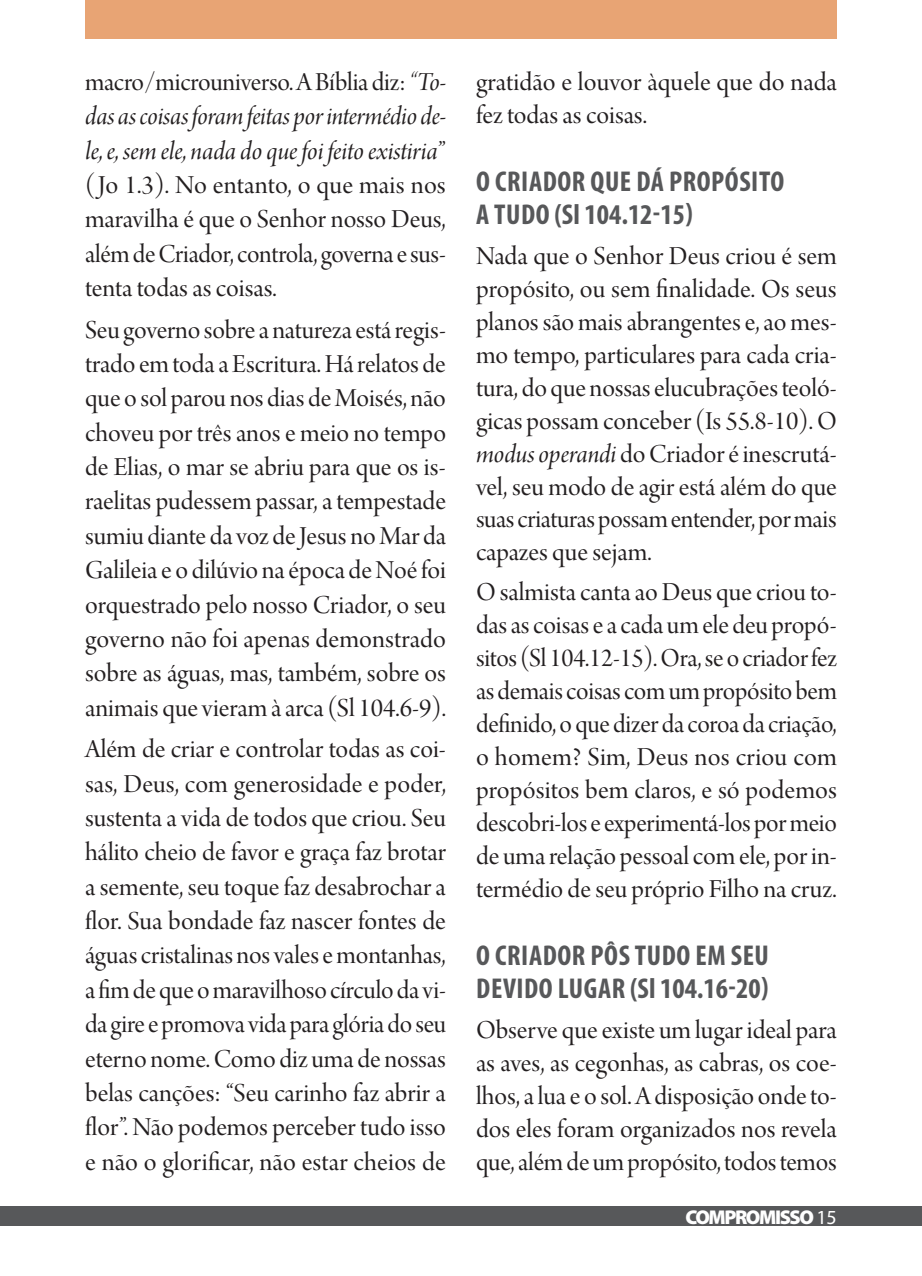
<style>
.page{position:relative;width:922px;height:1276px;background:#fff}
.page>*{position:absolute;margin:0;border:0;box-sizing:border-box;transform-origin:0 0}
.sub{font:700 condensed 28.75px/33px "Myriad Pro";letter-spacing:.02em;color:#57585a}
.texto{font:27.5px/34.2px "Arno Pro Display";letter-spacing:-.005em;color:#231f20;text-align:justify}
.t1{font:900 20px "Myriad Pro";letter-spacing:-.07em;color:#fff}
.s1{font-family:"Arno Pro Italic Display"}
.s2{font-weight:400}
</style>
<div class="page">
<div style="left:85px;top:0;width:751px;height:39px;background:#e8a474"></div>
<div style="left:0;top:1206px;width:921px;height:20px;background:#57585a"></div>
<p class="texto" style="left:85px;top:66px;width:362px">macro/microuniverso. A Bíblia diz: <span class="s1">“To&shy;das as coisas foram feitas por intermédio de&shy;le, e, sem ele, nada do que foi feito existiria</span>” (Jo 1.3). No entanto, o que mais nos maravilha é que o Senhor nosso Deus, além de Criador, controla, governa e sus&shy;tenta todas as coisas.</p>
<p class="texto" style="left:85px;top:314px;width:362px">Seu governo sobre a natureza está regis&shy;trado em toda a Escritura. Há relatos de que o sol parou nos dias de Moisés, não choveu por três anos e meio no tempo de Elias, o mar se abriu para que os is&shy;raelitas pudessem passar, a tempestade sumiu diante da voz de Jesus no Mar da Galileia e o dilúvio na época de Noé foi orquestrado pelo nosso Criador, o seu governo não foi apenas demonstrado sobre as águas, mas, também, sobre os animais que vieram à arca (Sl 104.6-9).</p>
<p class="texto" style="left:85px;top:733px;width:362px">Além de criar e controlar todas as coi&shy;sas, Deus, com generosidade e poder, sustenta a vida de todos que criou. Seu hálito cheio de favor e graça faz brotar a semente, seu toque faz desabrochar a flor. Sua bondade faz nascer fontes de águas cristalinas nos vales e montanhas, a fim de que o maravilhoso círculo da vi&shy;da gire e promova vida para glória do seu eterno nome. Como diz uma de nossas belas canções: “Seu carinho faz abrir a flor”. Não podemos perceber tudo isso e não o glorificar, não estar cheios de</p>
<p class="texto" style="left:476px;top:67px;width:362px;line-height:33px">gratidão e louvor àquele que do nada fez todas as coisas.</p>
<p class="sub" style="left:476px;top:164px;width:309px">O CRIADOR QUE DÁ PROPÓSITO<br>A TUDO (Sl 104.12-15)</p>
<p class="texto" style="left:476px;top:241px;width:362px;line-height:33px">Nada que o Senhor Deus criou é sem propósito, ou sem finalidade. Os seus planos são mais abrangentes e, ao mes&shy;mo tempo, particulares para cada cria&shy;tura, do que nossas elucubrações teoló&shy;gicas possam conceber (Is 55.8-10). O <span class="s1">modus operandi</span> do Criador é inescrutá&shy;vel, seu modo de agir está além do que suas criaturas possam entender, por mais capazes que sejam.</p>
<p class="texto" style="left:476px;top:577px;width:362px;line-height:33px">O salmista canta ao Deus que criou to&shy;das as coisas e a cada um ele deu propó&shy;sitos (Sl 104.12-15). Ora, se o criador fez as demais coisas com um propósito bem definido, o que dizer da coroa da criação, o homem? Sim, Deus nos criou com propósitos bem claros, e só podemos descobri-los e experimentá-los por meio de uma relação pessoal com ele, por in&shy;termédio de seu próprio Filho na cruz.</p>
<p class="sub" style="left:476px;top:938px;width:294px">O CRIADOR PÔS TUDO EM SEU<br>DEVIDO LUGAR (Sl 104.16-20)</p>
<p class="texto" style="left:476px;top:1015px;width:362px;line-height:33px">Observe que existe um lugar ideal para as aves, as cegonhas, as cabras, os coe&shy;lhos, a lua e o sol. A disposição onde to&shy;dos eles foram organizados nos revela que, além de um propósito, todos temos</p>
<p class="t1" style="left:685px;top:1203px;width:153px">COMPROMISSO <span class="s2">15</span></p>
</div>
